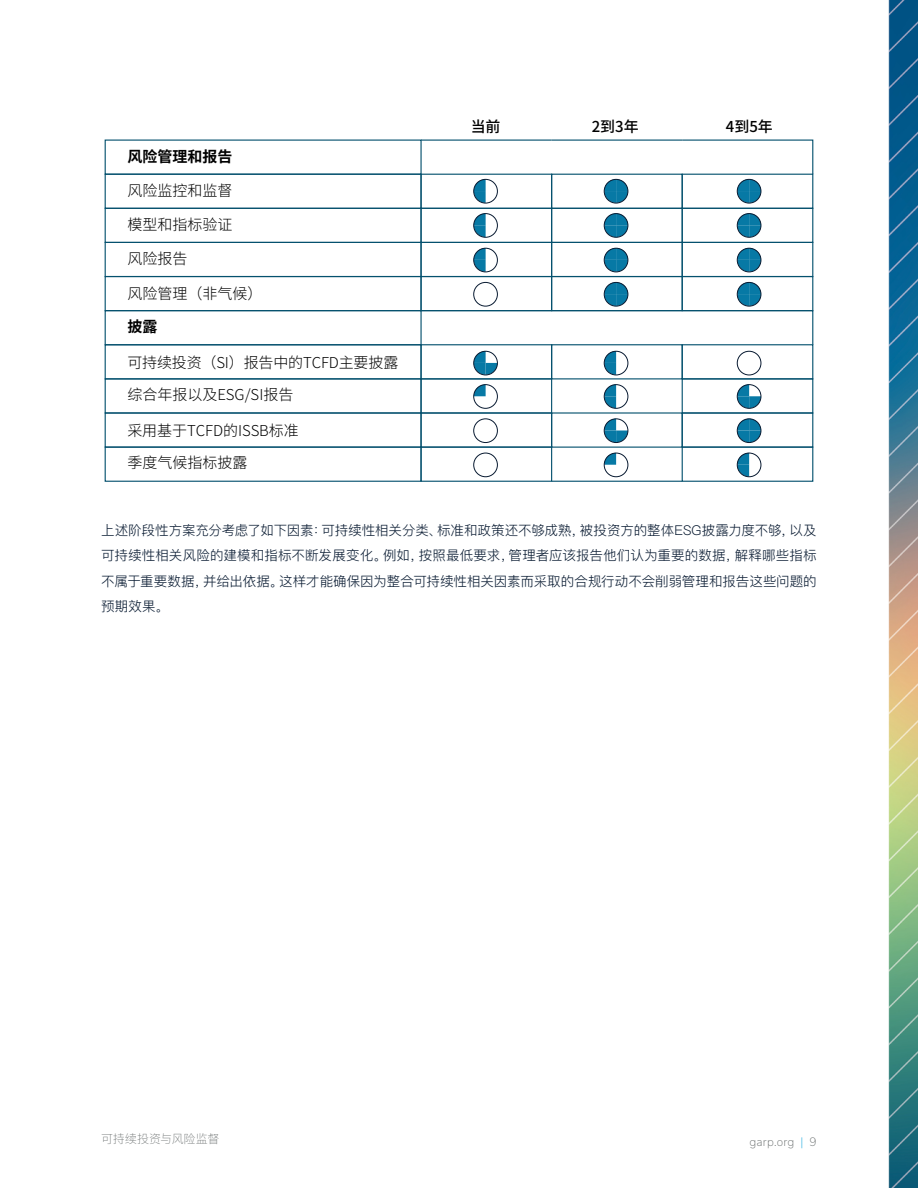
<style>
.page{position:relative;width:918px;height:1188px;background:#fff}
.page>*{position:absolute;margin:0;border:0;box-sizing:border-box;transform-origin:0 0}
.t1{font:300 15px/32.5px "Source Han Sans CN";color:#000}
.t2{font:500 15px "Source Han Sans CN";color:#000}
.t3{font:700 15px "Source Han Sans CN";color:#000}
.t4{font:300 13.5px/25.5px "DF King Gothic SC14";letter-spacing:-.005em;color:#081a31;text-align:justify}
.t5{font:100 12px "DF King Gothic SC14";letter-spacing:-.005em;color:#666b6b}
.t6{font:200 12px "Nunito Sans";letter-spacing:.015em;color:#666b6b}
.s1{color:#0aa1dc}
</style>
<div class="page">
<img style="left:104px;top:0;width:814px;height:1188px">
<hr style="left:421px;top:140px;width:131px;height:1px;background:#05516e">
<hr style="left:552px;top:140px;width:130px;height:1px;background:#05516e">
<div style="left:105px;top:174px;width:317px;height:35px;border:1px solid #05516e"></div>
<div style="left:420px;top:174px;width:132px;height:35px;border:1px solid #05516e"></div>
<div style="left:551px;top:174px;width:132px;height:35px;border:1px solid #05516e"></div>
<div style="left:105px;top:208px;width:317px;height:35px;border:1px solid #05516e"></div>
<div style="left:420px;top:208px;width:132px;height:35px;border:1px solid #05516e"></div>
<div style="left:551px;top:208px;width:132px;height:35px;border:1px solid #05516e"></div>
<div style="left:682px;top:208px;width:131px;height:35px;border:1px solid #05516e"></div>
<div style="left:105px;top:242px;width:317px;height:35px;border:1px solid #05516e"></div>
<div style="left:420px;top:242px;width:132px;height:35px;border:1px solid #05516e"></div>
<div style="left:551px;top:242px;width:132px;height:35px;border:1px solid #05516e"></div>
<div style="left:682px;top:242px;width:131px;height:35px;border:1px solid #05516e"></div>
<div style="left:105px;top:276px;width:317px;height:35px;border:1px solid #05516e"></div>
<div style="left:420px;top:276px;width:132px;height:35px;border:1px solid #05516e"></div>
<div style="left:551px;top:276px;width:132px;height:35px;border:1px solid #05516e"></div>
<div style="left:682px;top:276px;width:131px;height:35px;border:1px solid #05516e"></div>
<div style="left:105px;top:310px;width:317px;height:35px;border:1px solid #05516e"></div>
<hr style="left:421px;top:310px;width:131px;height:1px;background:#05516e">
<hr style="left:552px;top:310px;width:130px;height:1px;background:#05516e">
<div style="left:105px;top:344px;width:317px;height:35px;border:1px solid #05516e"></div>
<div style="left:420px;top:344px;width:132px;height:35px;border:1px solid #05516e"></div>
<div style="left:551px;top:344px;width:132px;height:35px;border:1px solid #05516e"></div>
<div style="left:682px;top:344px;width:131px;height:35px;border:1px solid #05516e"></div>
<div style="left:105px;top:378px;width:317px;height:36px;border:1px solid #05516e"></div>
<div style="left:420px;top:378px;width:132px;height:36px;border:1px solid #05516e"></div>
<div style="left:682px;top:378px;width:131px;height:36px;border:1px solid #05516e"></div>
<div style="left:105px;top:412px;width:317px;height:36px;border:1px solid #05516e"></div>
<div style="left:420px;top:412px;width:132px;height:36px;border:1px solid #05516e"></div>
<div style="left:682px;top:412px;width:131px;height:36px;border:1px solid #05516e"></div>
<div style="left:105px;top:447px;width:317px;height:35px;border:1px solid #05516e"></div>
<div style="left:420px;top:447px;width:132px;height:35px;border:1px solid #05516e"></div>
<div style="left:682px;top:447px;width:131px;height:35px;border:1px solid #05516e"></div>
<hr style="left:552px;top:481px;width:130px;height:1px;background:#05516e">
<svg style="left:474px;top:213px;width:12px;height:24px"></svg>
<div style="left:473px;top:213px;width:25px;height:25px;border:1px solid #081a31;border-radius:50%"></div>
<svg style="left:604px;top:213px;width:24px;height:24px"></svg>
<div style="left:604px;top:213px;width:24px;height:25px;border:1px solid #081a31;border-radius:50%"></div>
<svg style="left:737px;top:213px;width:24px;height:24px"></svg>
<div style="left:737px;top:213px;width:24px;height:25px;border:1px solid #081a31;border-radius:50%"></div>
<svg style="left:474px;top:179px;width:12px;height:24px"></svg>
<div style="left:473px;top:179px;width:25px;height:24px;border:1px solid #081a31;border-radius:50%"></div>
<svg style="left:604px;top:179px;width:24px;height:24px"></svg>
<div style="left:604px;top:179px;width:24px;height:24px;border:1px solid #081a31;border-radius:50%"></div>
<svg style="left:681px;top:139px;width:133px;height:64px"></svg>
<div style="left:737px;top:179px;width:24px;height:24px;border:1px solid #081a31;border-radius:50%"></div>
<svg style="left:474px;top:248px;width:12px;height:24px"></svg>
<div style="left:473px;top:248px;width:25px;height:24px;border:1px solid #081a31;border-radius:50%"></div>
<svg style="left:604px;top:248px;width:24px;height:24px"></svg>
<div style="left:604px;top:248px;width:24px;height:24px;border:1px solid #081a31;border-radius:50%"></div>
<svg style="left:737px;top:248px;width:24px;height:24px"></svg>
<div style="left:737px;top:248px;width:24px;height:24px;border:1px solid #081a31;border-radius:50%"></div>
<div style="left:473px;top:282px;width:25px;height:24px;border:1px solid #081a31;border-radius:50%"></div>
<svg style="left:604px;top:282px;width:24px;height:24px"></svg>
<div style="left:604px;top:282px;width:24px;height:24px;border:1px solid #081a31;border-radius:50%"></div>
<svg style="left:681px;top:282px;width:133px;height:64px"></svg>
<div style="left:737px;top:282px;width:24px;height:24px;border:1px solid #081a31;border-radius:50%"></div>
<svg style="left:474px;top:351px;width:23px;height:24px"></svg>
<div style="left:473px;top:351px;width:25px;height:24px;border:1px solid #081a31;border-radius:50%"></div>
<svg style="left:604px;top:351px;width:12px;height:24px"></svg>
<div style="left:604px;top:351px;width:24px;height:24px;border:1px solid #081a31;border-radius:50%"></div>
<div style="left:737px;top:351px;width:24px;height:24px;border:1px solid #081a31;border-radius:50%"></div>
<svg style="left:474px;top:384px;width:12px;height:12px"></svg>
<div style="left:473px;top:384px;width:25px;height:25px;border:1px solid #081a31;border-radius:50%"></div>
<svg style="left:604px;top:384px;width:12px;height:24px"></svg>
<div style="left:604px;top:384px;width:24px;height:25px;border:1px solid #081a31;border-radius:50%"></div>
<svg style="left:737px;top:384px;width:24px;height:24px"></svg>
<div style="left:737px;top:384px;width:24px;height:25px;border:1px solid #081a31;border-radius:50%"></div>
<div style="left:473px;top:418px;width:25px;height:25px;border:1px solid #081a31;border-radius:50%"></div>
<svg style="left:604px;top:419px;width:24px;height:23px"></svg>
<div style="left:604px;top:418px;width:24px;height:25px;border:1px solid #081a31;border-radius:50%"></div>
<svg style="left:737px;top:419px;width:24px;height:23px"></svg>
<div style="left:737px;top:418px;width:24px;height:25px;border:1px solid #081a31;border-radius:50%"></div>
<div style="left:473px;top:453px;width:25px;height:24px;border:1px solid #081a31;border-radius:50%"></div>
<svg style="left:604px;top:453px;width:12px;height:12px"></svg>
<div style="left:604px;top:453px;width:24px;height:24px;border:1px solid #081a31;border-radius:50%"></div>
<svg style="left:737px;top:453px;width:12px;height:24px"></svg>
<div style="left:737px;top:453px;width:24px;height:24px;border:1px solid #081a31;border-radius:50%"></div>
<p class="t3" style="left:127px;top:149px;width:106px">风险管理和报告</p>
<p class="t1" style="left:127px;top:175px;width:106px">风险监控和监督</p>
<p class="t1" style="left:127px;top:209px;width:106px">模型和指标验证</p>
<p class="t1" style="left:127px;top:243px;width:61px">风险报告</p>
<p class="t1" style="left:127px;top:277px;width:136px">风险管理（非气候）</p>
<p class="t3" style="left:127px;top:318px;width:31px">披露</p>
<p class="t1" style="left:127px;top:346px;width:273px">可持续投资（SI）报告中的TCFD主要披露综合年报以及ESG/SI报告</p>
<p class="t1" style="left:127px;top:414px;width:173px">采用基于TCFD的ISSB标准季度气候指标披露</p>
<p class="t2" style="left:471px;top:118px;width:31px">当前</p>
<p class="t2" style="left:592px;top:118px;width:49px">2到3年</p>
<p class="t2" style="left:726px;top:118px;width:49px">4到5年</p>
<p class="t4" style="left:101px;top:517px;width:717px">上述阶段性方案充分考虑了如下因素：可持续性相关分类、标准和政策还不够成熟，被投资方的整体ESG披露力度不够，以及可持续性相关风险的建模和指标不断发展变化。例如，按照最低要求，管理者应该报告他们认为重要的数据，解释哪些指标不属于重要数据，并给出依据。这样才能确保因为整合可持续性相关因素而采取的合规行动不会削弱管理和报告这些问题的预期效果。</p>
<p class="t5" style="left:101px;top:1132px;width:120px">可持续投资与风险监督</p>
<p class="t6" style="left:749px;top:1134px;width:69px">garp.org <span class="s1">|</span> 9</p>
</div>
